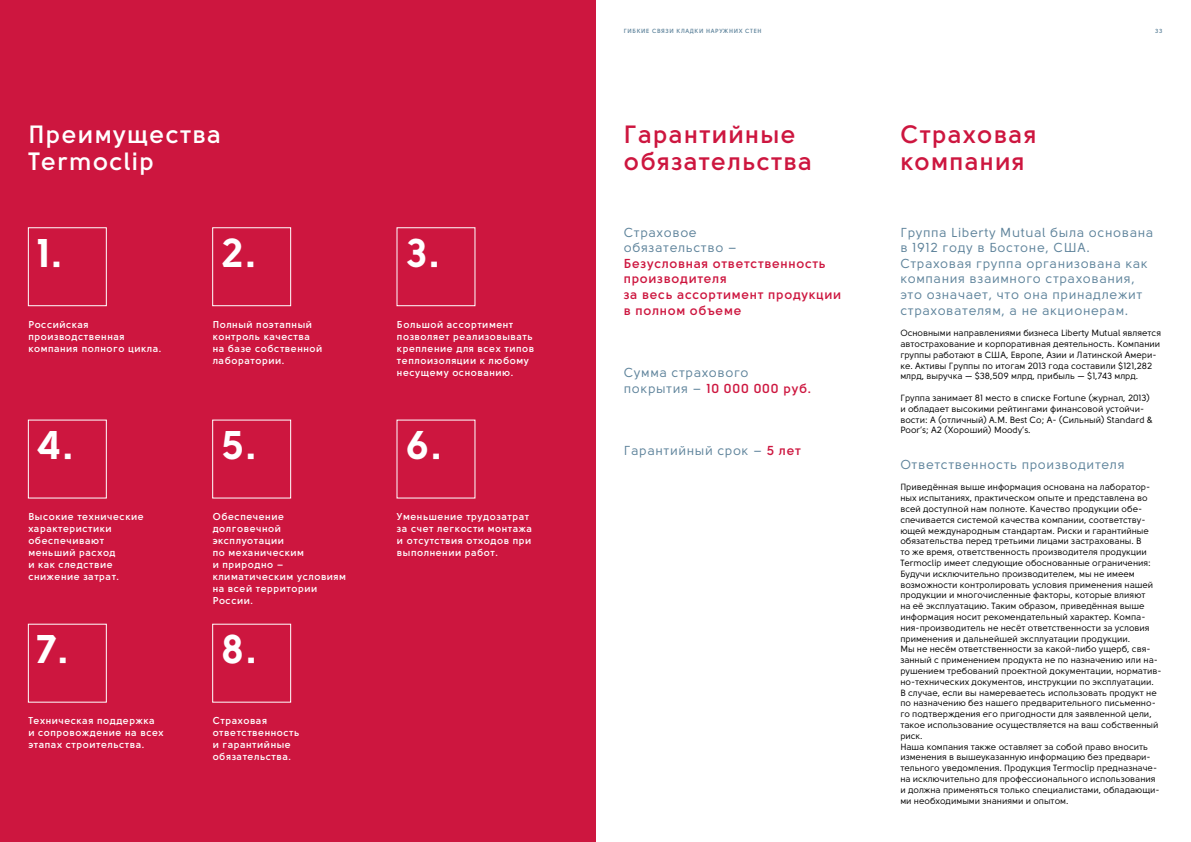
<style>
.page{position:relative;width:1191px;height:842px;background:#fff}
.page>*{position:absolute;margin:0;border:0;box-sizing:border-box;transform-origin:0 0}
.t1{font:40px "Solomon Sans Bold";color:#fff}
.t2{font:700 25px/27px "Solomon Sans Semi";letter-spacing:.05em;color:#cd163f}
.t3{font:700 25px/27px "Solomon Sans Semi";letter-spacing:.05em;color:#fff}
.t4{font:13px/15.6px "Solomon Sans Normal";letter-spacing:.05em;color:#5e839b}
.t5{font:700 13px/15.6px "Solomon Sans Semi";letter-spacing:.05em;color:#cd163f}
.t6{font:700 10px/12px "Solomon Sans Semi";letter-spacing:.05em;color:#fff}
.t7{font:9px/10.8px "Solomon Sans Normal";color:#000}
.t8{font:700 6px "Solomon Sans Semi";letter-spacing:.1em;color:#5e839b}
.s1{font-family:"Solomon Sans Normal";font-weight:400;color:#5e839b}
.s2{font-family:"Solomon Sans Semi";font-weight:700;color:#cd163f}
</style>
<div class="page">
<div style="left:0;top:0;width:595px;height:842px;background:#cd163f"></div>
<div style="left:28px;top:227px;width:79px;height:79px;border:1px solid #fff"></div>
<div style="left:28px;top:420px;width:79px;height:78px;border:1px solid #fff"></div>
<div style="left:28px;top:624px;width:79px;height:79px;border:1px solid #fff"></div>
<div style="left:212px;top:227px;width:79px;height:79px;border:1px solid #fff"></div>
<div style="left:212px;top:420px;width:79px;height:78px;border:1px solid #fff"></div>
<div style="left:212px;top:624px;width:79px;height:79px;border:1px solid #fff"></div>
<div style="left:396px;top:227px;width:79px;height:79px;border:1px solid #fff"></div>
<h2 class="t3" style="left:28px;top:121px;width:194px">Преимущества<br>Termoclip</h2>
<h1 class="t1" style="left:37px;top:229px;width:26px">1.</h1>
<h1 class="t1" style="left:222px;top:229px;width:36px">2.</h1>
<h1 class="t1" style="left:406px;top:229px;width:36px">3.</h1>
<p class="t6" style="left:28px;top:318px;width:135px">Российская производственная компания полного цикла.</p>
<p class="t6" style="left:213px;top:318px;width:111px">Полный поэтапный контроль качества на базе собственной лаборатории.</p>
<p class="t6" style="left:397px;top:318px;width:139px">Большой ассортимент позволяет реализовывать крепление для всех типов теплоизоляции к любому несущему основанию.</p>
<h1 class="t1" style="left:37px;top:421px;width:38px">4.</h1>
<h1 class="t1" style="left:222px;top:421px;width:36px">5.</h1>
<h1 class="t1" style="left:406px;top:421px;width:37px">6.</h1>
<p class="t6" style="left:28px;top:511px;width:117px">Высокие технические характеристики обеспечивают меньший расход<br>и как следствие снижение затрат.</p>
<p class="t6" style="left:213px;top:511px;width:135px">Обеспечение долговечной эксплуотации<br>по механическим<br>и природно – климатическим условиям на всей территории<br>России.</p>
<p class="t6" style="left:397px;top:511px;width:137px">Уменьшение трудозатрат за счет легкости монтажа и отсутствия отходов при выполнении работ.</p>
<h1 class="t1" style="left:37px;top:625px;width:33px">7.</h1>
<h1 class="t1" style="left:222px;top:625px;width:37px">8.</h1>
<p class="t6" style="left:28px;top:715px;width:137px">Техническая поддержка<br>и сопровождение на всех этапах строительства.</p>
<p class="t6" style="left:213px;top:715px;width:88px">Страховая ответственность и гарантийные обязательства.</p>
<p class="t8" style="left:624px;top:27px;width:139px">ГИБКИЕ СВЯЗИ КЛАДКИ НАРУЖНИХ СТЕН</p>
<p class="t8" style="left:1155px;top:27px;width:9px">33</p>
<h2 class="t2" style="left:624px;top:121px;width:190px">Гарантийные обязательства</h2>
<h2 class="t2" style="left:900px;top:121px;width:138px">Страховая компания</h2>
<h3 class="t4" style="left:624px;top:224px;width:115px">Страховое обязательство –</h3>
<h3 class="t5" style="left:624px;top:255px;width:219px">Безусловная ответственность производителя<br>за весь ассортимент продукции в полном объеме</h3>
<h3 class="t4" style="left:624px;top:365px;width:126px">Сумма страхового</h3>
<h3 class="t5" style="left:624px;top:380px;width:189px"><span class="s1">покрытия –</span> 10 000 000 руб.</h3>
<h3 class="t4" style="left:624px;top:443px;width:178px">Гарантийный срок – <span class="s2">5 лет</span></h3>
<h3 class="t4" style="left:900px;top:224px;width:254px">Группа Liberty Mutual была основана в 1912 году в Бостоне, США.<br>Страховая группа организована как компания взаимного страхования, это означает, что она принадлежит страхователям, а не акционерам.</h3>
<p class="t7" style="left:900px;top:328px;width:262px">Основными направлениями бизнеса Liberty Mutual является автострахование и корпоративная деятельность. Компании группы работают в США, Европе, Азии и Латинской Амери&shy;ке. Активы Группы по итогам 2013 года составили $121,282 млрд, выручка — $38,509 млрд, прибыль — $1,743 млрд.</p>
<p class="t7" style="left:900px;top:392px;width:254px">Группа занимает 81 место в списке Fortune (журнал, 2013) и обладает высокими рейтингами финансовой устойчи&shy;вости: А (отличный) A.M. Best Co; A- (Сильный) Standard &amp; Poor’s; A2 (Хороший) Moody’s.</p>
<h3 class="t4" style="left:900px;top:456px;width:226px">Ответственность производителя</h3>
<p class="t7" style="left:900px;top:482px;width:263px">Приведённая выше информация основана на лаборатор&shy;ных испытаниях, практическом опыте и представлена во всей доступной нам полноте. Качество продукции обе&shy;спечивается системой качества компании, соответству&shy;ющей международным стандартам. Риски и гарантийные обязательства перед третьими лицами застрахованы. В<br>то же время, ответственность производителя продукции Termoclip имеет следующие обоснованные ограничения:<br>Будучи исключительно производителем, мы не имеем возможности контролировать условия применения нашей продукции и многочисленные факторы, которые влияют<br>на её эксплуатацию. Таким образом, приведённая выше информация носит рекомендательный характер. Компа&shy;ния-производитель не несёт ответственности за условия применения и дальнейшей эксплуатации продукции.<br>Мы не несём ответственности за какой-либо ущерб, свя&shy;занный с применением продукта не по назначению или на&shy;рушением требований проектной документации, норматив&shy;но-технических документов, инструкции по эксплуатации.<br>В случае, если вы намереваетесь использовать продукт не по назначению без нашего предварительного письменно&shy;го подтверждения его пригодности для заявленной цели, такое использование осуществляется на ваш собственный риск.<br>Наша компания также оставляет за собой право вносить изменения в вышеуказанную информацию без предвари&shy;тельного уведомления. Продукция Termoclip предназначе&shy;на исключительно для профессионального использования и должна применяться только специалистами, обладающи&shy;ми необходимыми знаниями и опытом.</p>
</div>
